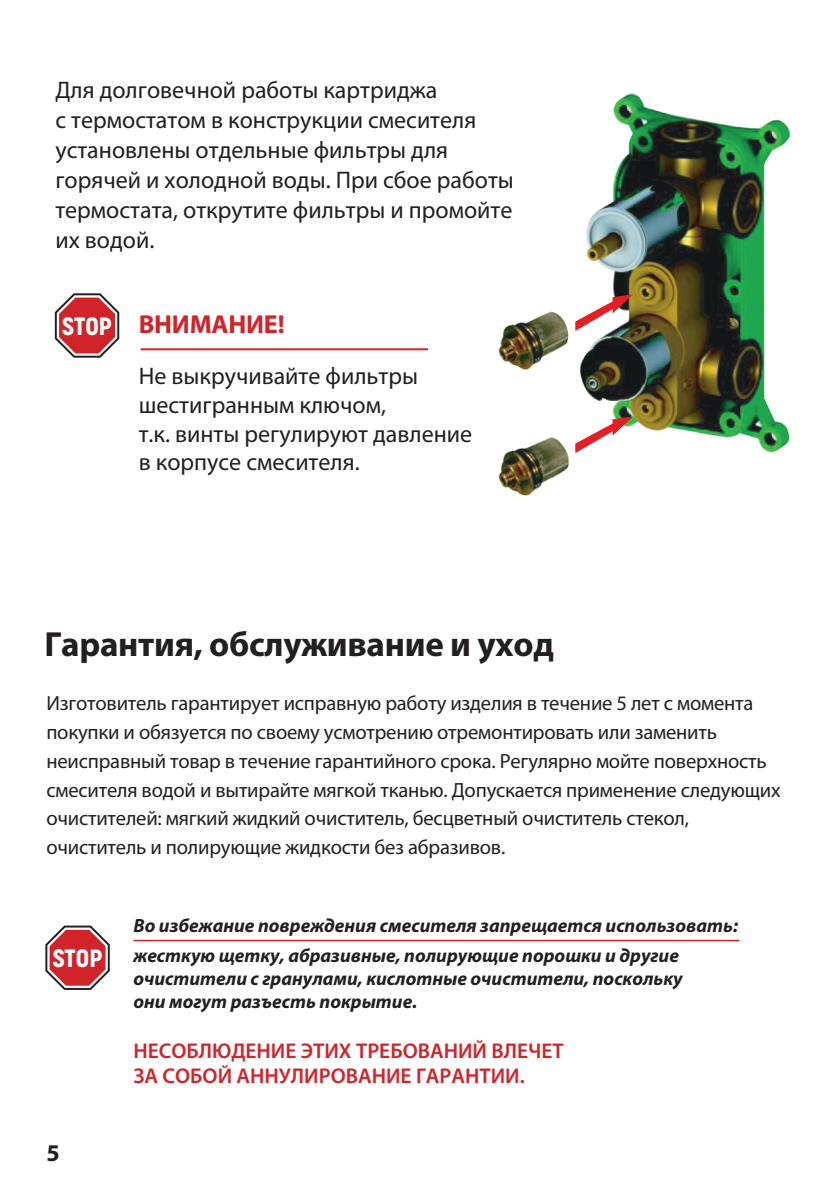
<style>
.page{position:relative;width:840px;height:1191px;background:#fff}
.page>*{position:absolute;margin:0;border:0;box-sizing:border-box;transform-origin:0 0}
.t1{font:700 35px "Myriad Pro";letter-spacing:-.01em;color:#231f20}
.t2{font:700 26px "Myriad Pro";letter-spacing:-.01em;color:#d1232a}
.t3{font:900 25px "Akrobat";color:#fff}
.t4{font:24px/30px "Myriad Pro";color:#231f20}
.t5{font:700 24px "Myriad Pro";color:#231f20}
.t6{font:600 21.4px/25.6px "Myriad Pro";color:#d1232a}
.t7{font:20.6px/28.8px "Myriad Pro";letter-spacing:-.01em;color:#231f20}
.t8{font:italic 700 19.2px/29.8px "Myriad Pro";color:#231f20}
</style>
<div class="page">
<img style="left:498px;top:93px;width:293px;height:403px">
<hr style="left:141px;top:348px;width:287px;height:2px;background:#d1232a">
<svg style="left:575px;top:294px;width:57px;height:37px"></svg>
<svg style="left:575px;top:416px;width:57px;height:37px"></svg>
<svg style="left:54px;top:293px;width:66px;height:65px"></svg>
<svg style="left:45px;top:925px;width:65px;height:65px"></svg>
<hr style="left:133px;top:939px;width:605px;height:2px;background:#d1232a">
<p class="t4" style="left:55px;top:74px;width:460px">Для долговечной работы картриджа<br>с термостатом в конструкции смесителя установлены отдельные фильтры для горячей и холодной воды. При сбое работы термостата, открутите фильтры и промойте их водой.</p>
<p class="t2" style="left:62px;top:307px;width:224px"><sub>STOP</sub> ВНИМАНИЕ!</p>
<p class="t4" style="left:139px;top:361px;width:335px;line-height:28.8px">Не выкручивайте фильтры шестигранным ключом,<br>т.к. винты регулируют давление в корпусе смесителя.</p>
<h1 class="t1" style="left:44px;top:621px;width:511px">Гарантия, обслуживание и уход</h1>
<p class="t7" style="left:46px;top:688px;width:735px">Изготовитель гарантирует исправную работу изделия в течение 5 лет с момента покупки и обязуется по своему усмотрению отремонтировать или заменить неисправный товар в течение гарантийного срока. Регулярно мойте поверхность смесителя водой и вытирайте мягкой тканью. Допускается применение следующих очистителей: мягкий жидкий очиститель, бесцветный очиститель стекол, очиститель и полирующие жидкости без абразивов.</p>
<p class="t3" style="left:53px;top:942px;width:51px">STOP</p>
<p class="t5" style="left:46px;top:1136px;width:15px">5</p>
<p class="t8" style="left:133px;top:909px;width:605px">Во избежание повреждения смесителя запрещается использовать: жесткую щетку, абразивные, полирующие порошки и другие</p>
<p class="t8" style="left:133px;top:966px;width:550px;line-height:23px">очистители с гранулами, кислотные очистители, поскольку они могут разъесть покрытие.</p>
<p class="t6" style="left:133px;top:1037px;width:431px">НЕСОБЛЮДЕНИЕ ЭТИХ ТРЕБОВАНИЙ ВЛЕЧЕТ<br>ЗА СОБОЙ АННУЛИРОВАНИЕ ГАРАНТИИ.</p>
</div>
